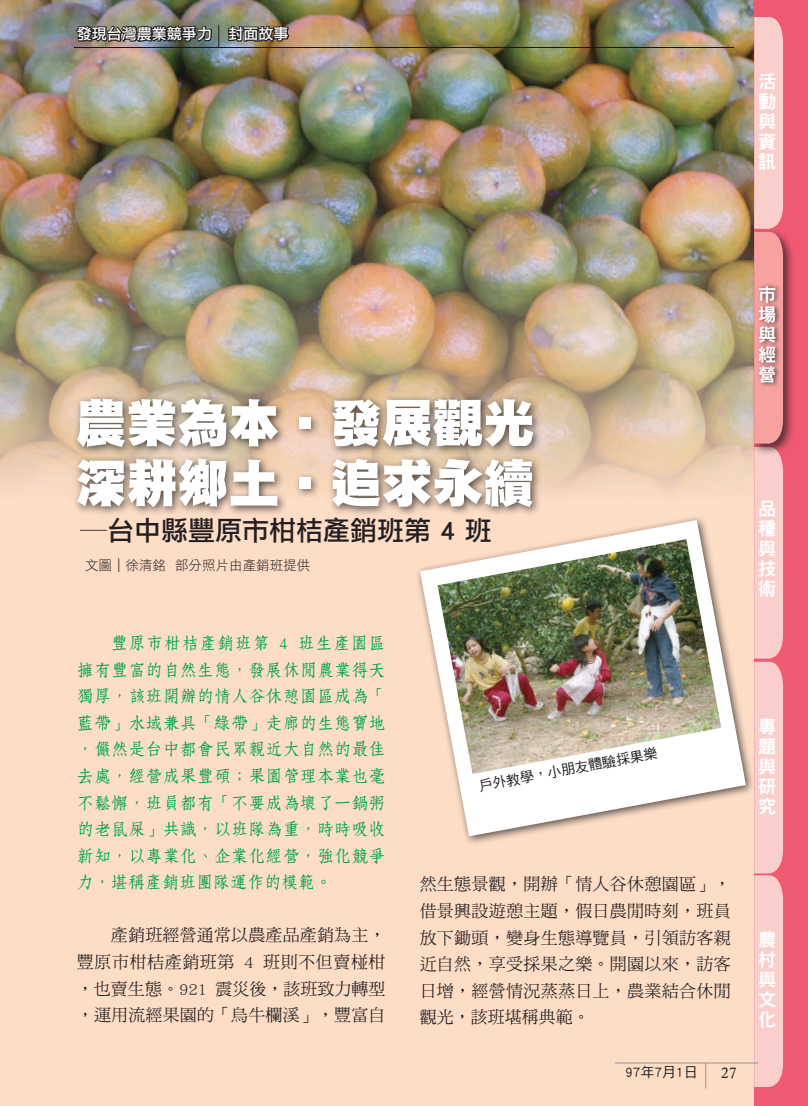
<style>
.page{position:relative;width:808px;height:1106px;background:#fff}
.page>*{position:absolute;margin:0;border:0;box-sizing:border-box;transform-origin:0 0}
.t1{font:51px/60px "DF Hei Std W12";color:#fff}
.t2{font:27px "DF Li Hei Std W5";color:#231f20}
.t3{font:18.15px/20.1px "DF Hei Std W9";color:#fff;text-align:justify}
.t4{font:16.95px/26.5px "DF Fang Song Std W6";letter-spacing:.01em;color:#00a54f;text-align:justify}
.t5{font:16.95px/26.5px "DF Ming Std W5";letter-spacing:.015em;color:#231f20;text-align:justify}
.t6{font:15px "DF Li Hei Std W5";color:#fff}
.t7{font:15px "Calisto";color:#231f20}
.t8{font:13.95px "DF Hei Std W5";color:#231f20}
.t9{font:13.5px "DF Li Hei Std W3";color:#231f20}
</style>
<div class="page">
<div style="left:0;top:0;width:757px;height:1106px;background:#fdddc6"></div>
<img style="left:0;top:0;width:754px;height:483px">
<div style="left:754px;top:0;width:54px;height:1106px;background:#f05972"></div>
<div style="left:750px;top:228px;width:52px;height:234px;background:#231f20;opacity:.75"></div>
<div style="left:756px;top:282px;width:41px;height:136px;background:#231f20;opacity:.75"></div>
<svg style="left:754px;top:17px;width:29px;height:1070px;background:#f3bcba"></svg>
<hr style="left:615px;top:1062px;width:143px;height:1px;background:#939598">
<svg style="left:705px;top:1063px;width:1px;height:25px"></svg>
<div style="left:414px;top:514px;width:348px;height:339px;background:#231f20;opacity:.75"></div>
<svg style="left:420px;top:520px;width:326px;height:316px"></svg>
<img style="left:438px;top:539px;width:283px;height:235px">
<hr style="left:74px;top:48px;width:660px;height:2px;background:#231f20;opacity:.3">
<img style="left:69px;top:19px;width:150px;height:28px">
<svg style="left:227px;top:25px;width:63px;height:19px"></svg>
<div style="left:70px;top:392px;width:648px;height:147px;background:#231f20;opacity:.75"></div>
<p class="t6" style="left:77px;top:26px;width:213px">發現台灣農業競爭力 封面故事</p>
<p class="t3" style="left:758px;top:71px;width:19px">活動與資訊</p>
<h1 class="t1" style="left:75px;top:392px;width:461px">農業為本‧發展觀光深耕鄉土‧追求永續</h1>
<h2 class="t2" style="left:80px;top:515px;width:413px">─台中縣豐原市柑桔產銷班第 4 班</h2>
<p class="t9" style="left:85px;top:558px;width:226px">文圖｜徐清銘 部分照片由產銷班提供</p>
<p class="t4" style="left:77px;top:629px;width:310px;text-indent:34px">豐原市柑桔產銷班第 4 班生產園區擁有豐富的自然生態，發展休閒農業得天獨厚，該班開辦的情人谷休憩園區成為「藍帶」水域兼具「綠帶」走廊的生態寶地，儼然是台中都會民眾親近大自然的最佳去處，經營成果豐碩；果園管理本業也毫不鬆懈，班員都有「不要成為壞了一鍋粥的老鼠屎」共識，以班隊為重，時時吸收新知，以專業化、企業化經營，強化競爭力，堪稱產銷班團隊運作的模範。</p>
<p class="t5" style="left:77px;top:921px;width:310px;text-indent:34px">產銷班經營通常以農產品產銷為主，豐原市柑桔產銷班第 4 班則不但賣椪柑，也賣生態。921 震災後，該班致力轉型，運用流經果園的「烏牛欄溪」，豐富自</p>
<p class="t8" style="left:478px;top:779px;width:183px;rotate:-11deg">戶外教學，小朋友體驗採果樂</p>
<p class="t5" style="left:420px;top:870px;width:313px">然生態景觀，開辦「情人谷休憩園區」，借景興設遊憩主題，假日農閒時刻，班員放下鋤頭，變身生態導覽員，引領訪客親近自然，享受採果之樂。開園以來，訪客日增，經營情況蒸蒸日上，農業結合休閒觀光，該班堪稱典範。</p>
<p class="t8" style="left:625px;top:1064px;width:74px">97年7月1日</p>
<p class="t7" style="left:721px;top:1064px;width:17px">27</p>
<p class="t3" style="left:758px;top:284px;width:19px">市場與經營</p>
<p class="t3" style="left:758px;top:498px;width:19px">品種與技術</p>
<p class="t3" style="left:758px;top:715px;width:19px">專題與研究</p>
<p class="t3" style="left:758px;top:929px;width:19px">農村與文化</p>
<p class="t3" style="left:758px;top:930px;width:19px">活動</p>
<p class="t3" style="left:758px;top:990px;width:19px">資訊</p>
</div>
